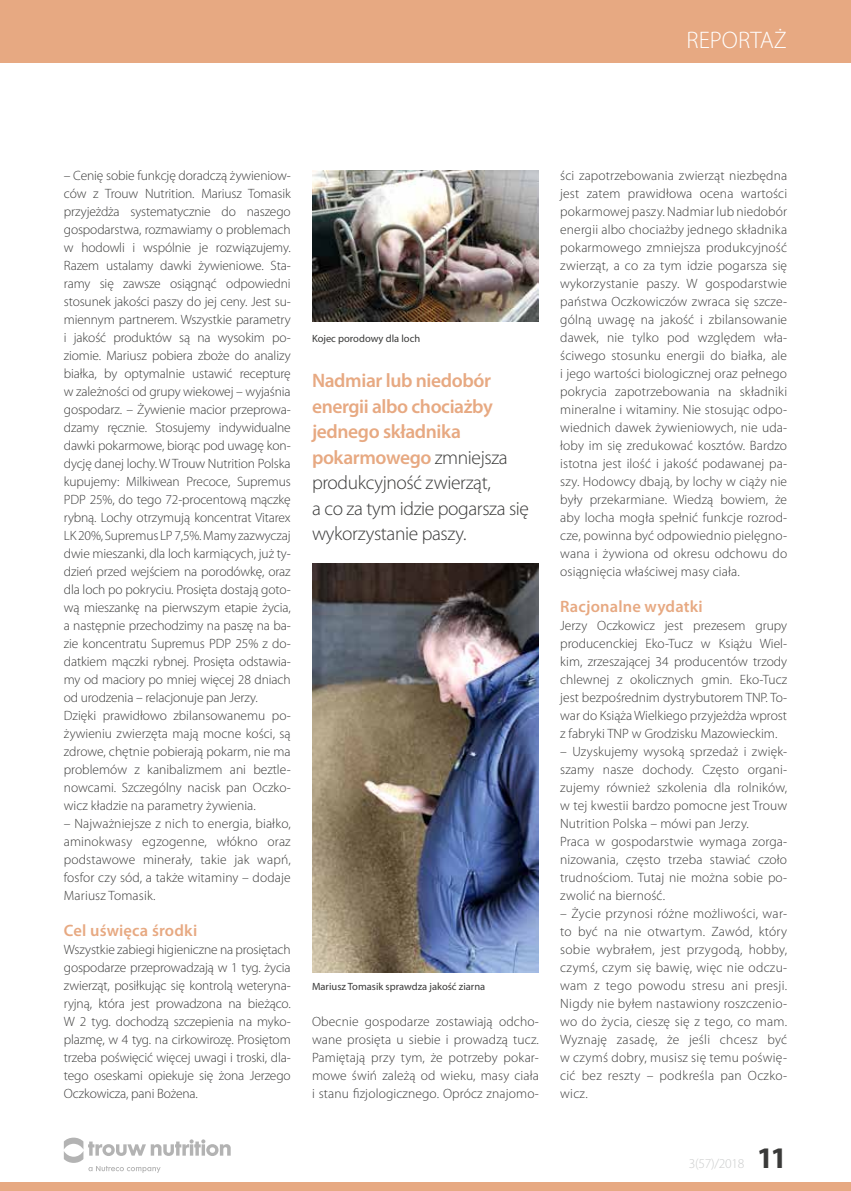
<style>
.page{position:relative;width:851px;height:1191px;background:#fff}
.page>*{position:absolute;margin:0;border:0;box-sizing:border-box;transform-origin:0 0}
.t1{font:300 24px "Myriad Pro";color:#fff}
.t2{font:300 19.5px/25.5px "Myriad Pro";letter-spacing:-.02em;color:#3a3a39}
.t3{font:600 16.5px "Myriad Pro";letter-spacing:.01em;color:#e7a982}
.t4{font:300 13.5px/18px "Myriad Pro";letter-spacing:-.01em;color:#3a3a39;text-align:justify}
.t5{font:300 13.5px/18px "Myriad Pro";letter-spacing:.01em;color:#3a3a39}
.t6{font:300 13.5px "Myriad Pro";letter-spacing:-.02em;color:#cbcccc}
.t7{font:10.5px "Myriad Pro";color:#3a3a39}
.s1{font-weight:600;color:#e7a982}
.s2{font-weight:700;font-size:30px;color:#3a3a39}
</style>
<div class="page">
<div style="left:0;top:1181px;width:850px;height:10px;background:#e7a982"></div>
<div style="left:0;top:0;width:850px;height:63px;background:#e7a982"></div>
<svg style="left:64px;top:1137px;width:167px;height:36px"></svg>
<hr style="left:0;top:0;width:1px;height:540px;background:#faeae0">
<img style="left:312px;top:170px;width:227px;height:151px">
<img style="left:312px;top:564px;width:227px;height:408px">
<h1 class="t1" style="left:686px;top:26px;width:102px">reportaż</h1>
<p class="t4" style="left:64px;top:166px;width:228px;text-align:left">– Cenię sobie funkcję doradczą żywieniow&shy;ców z Trouw Nutrition. Mariusz Tomasik przyjeżdża systematycznie do naszego gospodarstwa, rozmawiamy o problemach w hodowli i wspólnie je rozwiązujemy.<br>Razem ustalamy dawki żywieniowe. Sta&shy;ramy się zawsze osiągnąć odpowiedni stosunek jakości paszy do jej ceny. Jest su&shy;miennym partnerem. Wszystkie parametry i jakość produktów są na wysokim po&shy;ziomie. Mariusz pobiera zboże do analizy białka, by optymalnie ustawić recepturę w zależności od grupy wiekowej – wyjaśnia gospodarz. – Żywienie macior przeprowa&shy;dzamy ręcznie. Stosujemy indywidualne dawki pokarmowe, biorąc pod uwagę kon&shy;dycję danej lochy. W Trouw Nutrition Polska kupujemy: Milkiwean Precoce, Supremus PDP 25%, do tego 72-procentową mączkę rybną. Lochy otrzymują koncentrat Vitarex LK 20%, Supremus LP 7,5%. Mamy zazwyczaj dwie mieszanki, dla loch karmiących, już ty&shy;dzień przed wejściem na porodówkę, oraz dla loch po pokryciu. Prosięta dostają goto&shy;wą mieszankę na pierwszym etapie życia, a następnie przechodzimy na paszę na ba&shy;zie koncentratu Supremus PDP 25% z do&shy;datkiem mączki rybnej. Prosięta odstawia&shy;my od maciory po mniej więcej 28 dniach od urodzenia – relacjonuje pan Jerzy.<br>Dzięki prawidłowo zbilansowanemu po&shy;żywieniu zwierzęta mają mocne kości, są zdrowe, chętnie pobierają pokarm, nie ma problemów z kanibalizmem ani beztle&shy;nowcami. Szczególny nacisk pan Oczko&shy;wicz kładzie na parametry żywienia.</p>
<p class="t4" style="left:64px;top:814px;width:228px">– Najważniejsze z nich to energia, białko, aminokwasy egzogenne, włókno oraz podstawowe minerały, takie jak wapń, fosfor czy sód, a także witaminy – dodaje Mariusz Tomasik.</p>
<p class="t3" style="left:64px;top:920px;width:135px">Cel uświęca środki</p>
<p class="t4" style="left:64px;top:940px;width:228px">Wszystkie zabiegi higieniczne na prosiętach gospodarze przeprowadzają w 1 tyg. życia zwierząt, posiłkując się kontrolą weteryna&shy;ryjną, która jest prowadzona na bieżąco.<br>W 2 tyg. dochodzą szczepienia na myko&shy;plazmę, w 4 tyg. na cirkowirozę. Prosiętom trzeba poświęcić więcej uwagi i troski, dla&shy;tego oseskami opiekuje się żona Jerzego Oczkowicza, pani Bożena.</p>
<p class="t7" style="left:312px;top:332px;width:110px">Kojec porodowy dla loch</p>
<h2 class="t2" style="left:312px;top:368px;width:218px"><span class="s1">Nadmiar lub niedobór energii albo chociażby jednego składnika pokarmowego</span> zmniejsza produkcyjność zwierząt,<br>a co za tym idzie pogarsza się wykorzystanie paszy.</h2>
<p class="t7" style="left:312px;top:980px;width:175px">Mariusz Tomasik sprawdza jakość ziarna</p>
<p class="t4" style="left:312px;top:1012px;width:228px">Obecnie gospodarze zostawiają odcho&shy;wane prosięta u siebie i prowadzą tucz.<br>Pamiętają przy tym, że potrzeby pokar&shy;mowe świń zależą od wieku, masy ciała i stanu fizjologicznego. Oprócz znajomo-</p>
<p class="t4" style="left:560px;top:166px;width:228px">ści zapotrzebowania zwierząt niezbędna jest zatem prawidłowa ocena wartości pokarmowej paszy. Nadmiar lub niedobór energii albo chociażby jednego składnika pokarmowego zmniejsza produkcyjność zwierząt, a co za tym idzie pogarsza się wykorzystanie paszy. W gospodarstwie państwa Oczkowiczów zwraca się szcze&shy;gólną uwagę na jakość i zbilansowanie dawek, nie tylko pod względem wła&shy;ściwego stosunku energii do białka, ale i jego wartości biologicznej oraz pełnego pokrycia zapotrzebowania na składniki mineralne i witaminy. Nie stosując odpo&shy;wiednich dawek żywieniowych, nie uda&shy;łoby im się zredukować kosztów. Bardzo istotna jest ilość i jakość podawanej pa&shy;szy. Hodowcy dbają, by lochy w ciąży nie były przekarmiane. Wiedzą bowiem, że aby locha mogła spełnić funkcje rozrod&shy;cze, powinna być odpowiednio pielęgno&shy;wana i żywiona od okresu odchowu do osiągnięcia właściwej masy ciała.</p>
<p class="t3" style="left:560px;top:596px;width:144px">Racjonalne wydatki</p>
<p class="t4" style="left:560px;top:616px;width:228px">Jerzy Oczkowicz jest prezesem grupy producenckiej Eko-Tucz w Książu Wiel&shy;kim, zrzeszającej 34 producentów trzody chlewnej z okolicznych gmin. Eko-Tucz jest bezpośrednim dystrybutorem TNP. To&shy;war do Książa Wielkiego przyjeżdża wprost z fabryki TNP w Grodzisku Mazowieckim.</p>
<p class="t5" style="left:560px;top:742px;width:228px">– Uzyskujemy wysoką sprzedaż i zwięk&shy;szamy nasze dochody. Często organi&shy;zujemy również szkolenia dla rolników, w tej kwestii bardzo pomocne jest Trouw Nutrition Polska – mówi pan Jerzy.<br>Praca w gospodarstwie wymaga zorga&shy;nizowania, często trzeba stawiać czoło trudnościom. Tutaj nie można sobie po&shy;zwolić na bierność.</p>
<p class="t4" style="left:560px;top:904px;width:228px">– Życie przynosi różne możliwości, war&shy;to być na nie otwartym. Zawód, który sobie wybrałem, jest przygodą, hobby, czymś, czym się bawię, więc nie odczu&shy;wam z tego powodu stresu ani presji.<br>Nigdy nie byłem nastawiony roszczenio&shy;wo do życia, cieszę się z tego, co mam.<br>Wyznaję zasadę, że jeśli chcesz być w czymś dobry, musisz się temu poświę&shy;cić bez reszty – podkreśla pan Oczko&shy;wicz.</p>
<p class="t6" style="left:688px;top:1155px;width:100px">3(57)/2018 <span class="s2">11</span></p>
</div>
